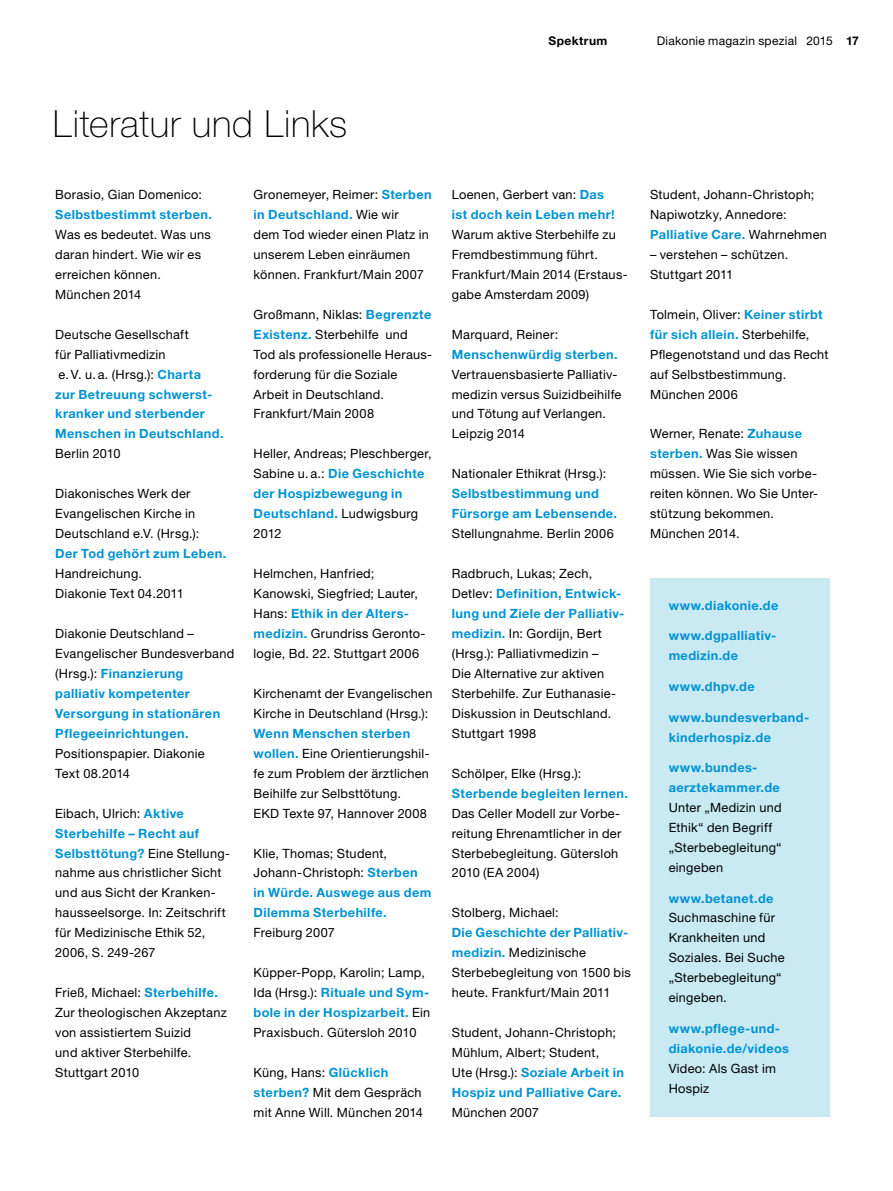
<style>
.page{position:relative;width:893px;height:1191px;background:#fff}
.page>*{position:absolute;margin:0;border:0;box-sizing:border-box;transform-origin:0 0}
.t1{font:100 37.5px "Helvetica Neue LT Std";letter-spacing:.02em;color:#000}
.t2{font:12.75px/20px "Helvetica Neue LT Std";letter-spacing:.02em;color:#000}
.t3{font:700 12.75px/20px "Helvetica Neue LT Std";letter-spacing:.03em;color:#0093d2}
.t4{font:12px "Helvetica Neue LT Std";letter-spacing:.02em;color:#000}
.t5{font:700 12px "Helvetica Neue LT Std";letter-spacing:.035em;color:#000}
.s1{font-weight:700}
.s2{font-weight:400;color:#000}
.s3{font-weight:700;color:#0093d2}
</style>
<div class="page">
<div style="left:650px;top:578px;width:179px;height:539px;background:#c9e9f3"></div>
<p class="t5" style="left:548px;top:33px;width:60px">Spektrum</p>
<p class="t4" style="left:657px;top:33px;width:204px">Diakonie magazin spezial 2015 <span class="s1">17</span></p>
<h1 class="t1" style="left:53px;top:102px;width:296px">Literatur und Links</h1>
<p class="t2" style="left:55px;top:184px;width:148px">Borasio, Gian Domenico:</p>
<p class="t3" style="left:55px;top:204px;width:158px">Selbstbestimmt sterben.</p>
<p class="t2" style="left:55px;top:224px;width:157px">Was es bedeutet. Was uns daran hindert. Wie wir es erreichen können.<br>München 2014</p>
<p class="t3" style="left:55px;top:324px;width:170px"><span class="s2">Deutsche Gesellschaft<br>für Palliativmedizin<br>e.V. u. a. (Hrsg.):</span> Charta<br>zur Betreuung schwerst&shy;kranker und sterbender<br>Menschen in Deutschland.</p>
<p class="t2" style="left:55px;top:444px;width:67px">Berlin 2010</p>
<p class="t2" style="left:55px;top:483px;width:146px">Diakonisches Werk der<br>Evangelischen Kirche in<br>Deutschland e.V. (Hrsg.):</p>
<p class="t3" style="left:55px;top:543px;width:172px">Der Tod gehört zum Leben.</p>
<p class="t2" style="left:55px;top:563px;width:130px">Handreichung.<br>Diakonie Text 04.2011</p>
<p class="t3" style="left:55px;top:623px;width:181px"><span class="s2">Diakonie Deutschland –<br>Evangelischer Bundesverband (Hrsg.):</span> Finanzierung palliativ kompetenter<br>Versorgung in stationären<br>Pflegeeinrichtungen.</p>
<p class="t2" style="left:55px;top:743px;width:151px">Positionspapier. Diakonie<br>Text 08.2014</p>
<p class="t2" style="left:55px;top:803px;width:176px">Eibach, Ulrich: <span class="s3">Aktive<br>Sterbehilfe – Recht auf<br>Selbsttötung?</span> Eine Stellung&shy;nahme aus christlicher Sicht und aus Sicht der Kranken&shy;hausseelsorge. In: Zeitschrift für Medizinische Ethik 52,<br>2006, S. 249-267</p>
<p class="t2" style="left:55px;top:982px;width:173px">Frieß, Michael: <span class="s3">Sterbehilfe.<br></span>Zur theologischen Akzeptanz von assistiertem Suizid<br>und aktiver Sterbehilfe.<br>Stuttgart 2010</p>
<p class="t2" style="left:254px;top:184px;width:180px">Gronemeyer, Reimer: <span class="s3">Sterben in Deutschland.</span> Wie wir<br>dem Tod wieder einen Platz in unserem Leben einräumen können. Frankfurt/Main 2007</p>
<p class="t2" style="left:254px;top:304px;width:180px">Großmann, Niklas: <span class="s3">Begrenzte<br>Existenz.</span> Sterbehilfe und<br>Tod als professionelle Heraus&shy;forderung für die Soziale<br>Arbeit in Deutschland.<br>Frankfurt/Main 2008</p>
<p class="t2" style="left:254px;top:444px;width:180px">Heller, Andreas; Pleschberger,<br>Sabine u. a.: <span class="s3">Die Geschichte der Hospizbewegung in<br>Deutschland.</span> Ludwigsburg<br>2012</p>
<p class="t2" style="left:254px;top:563px;width:174px">Helmchen, Hanfried;<br>Kanowski, Siegfried; Lauter,<br>Hans: <span class="s3">Ethik in der Alters&shy;medizin.</span> Grundriss Geronto&shy;logie, Bd. 22. Stuttgart 2006</p>
<p class="t2" style="left:254px;top:683px;width:181px">Kirchenamt der Evangelischen<br>Kirche in Deutschland (Hrsg.):</p>
<p class="t2" style="left:254px;top:723px;width:178px"><span class="s3">Wenn Menschen sterben wollen.</span> Eine Orientierungshil&shy;fe zum Problem der ärztlichen<br>Beihilfe zur Selbsttötung.<br>EKD Texte 97, Hannover 2008</p>
<p class="t3" style="left:254px;top:842px;width:179px"><span class="s2">Klie, Thomas; Student,<br>Johann-Christoph:</span> Sterben in Würde. Auswege aus dem<br>Dilemma Sterbehilfe.</p>
<p class="t2" style="left:254px;top:922px;width:83px">Freiburg 2007</p>
<p class="t2" style="left:254px;top:962px;width:178px">Küpper-Popp, Karolin; Lamp,<br>Ida (Hrsg.): <span class="s3">Rituale und Sym&shy;bole in der Hospizarbeit.</span> Ein<br>Praxisbuch. Gütersloh 2010</p>
<p class="t2" style="left:254px;top:1062px;width:171px">Küng, Hans: <span class="s3">Glücklich sterben?</span> Mit dem Gespräch mit Anne Will. München 2014</p>
<p class="t3" style="left:452px;top:184px;width:164px"><span class="s2">Loenen, Gerbert van:</span> Das ist doch kein Leben mehr!</p>
<p class="t2" style="left:452px;top:224px;width:177px">Warum aktive Sterbehilfe zu<br>Fremdbestimmung führt.<br>Frankfurt/Main 2014 (Erstaus&shy;gabe Amsterdam 2009)</p>
<p class="t2" style="left:452px;top:324px;width:108px">Marquard, Reiner:</p>
<p class="t3" style="left:452px;top:344px;width:167px">Menschenwürdig sterben.</p>
<p class="t2" style="left:452px;top:364px;width:171px">Vertrauensbasierte Palliativ&shy;medizin versus Suizidbeihilfe und Tötung auf Verlangen.<br>Leipzig 2014</p>
<p class="t2" style="left:452px;top:463px;width:156px">Nationaler Ethikrat (Hrsg.):</p>
<p class="t3" style="left:452px;top:483px;width:167px">Selbstbestimmung und<br>Fürsorge am Lebensende.</p>
<p class="t2" style="left:452px;top:523px;width:163px">Stellungnahme. Berlin 2006</p>
<p class="t2" style="left:452px;top:563px;width:174px">Radbruch, Lukas; Zech,<br>Detlev: <span class="s3">Definition, Entwick&shy;lung und Ziele der Palliativ&shy;medizin.</span> In: Gordijn, Bert (Hrsg.): Palliativmedizin –<br>Die Alternative zur aktiven<br>Sterbehilfe. Zur Euthanasie-<br>Diskussion in Deutschland.<br>Stuttgart 1998</p>
<p class="t2" style="left:452px;top:763px;width:131px">Schölper, Elke (Hrsg.):</p>
<p class="t3" style="left:452px;top:783px;width:178px">Sterbende begleiten lernen.</p>
<p class="t2" style="left:452px;top:803px;width:171px">Das Celler Modell zur Vorbe&shy;reitung Ehrenamtlicher in der<br>Sterbebegleitung. Gütersloh<br>2010 (EA 2004)</p>
<p class="t2" style="left:452px;top:902px;width:108px">Stolberg, Michael:</p>
<p class="t2" style="left:452px;top:922px;width:181px"><span class="s3">Die Geschichte der Palliativ&shy;medizin.</span> Medizinische<br>Sterbebegleitung von 1500 bis heute. Frankfurt/Main 2011</p>
<p class="t2" style="left:452px;top:1022px;width:174px">Student, Johann-Christoph;<br>Mühlum, Albert; Student,<br>Ute (Hrsg.): <span class="s3">Soziale Arbeit in<br>Hospiz und Palliative Care.</span></p>
<p class="t2" style="left:452px;top:1102px;width:89px">München 2007</p>
<p class="t2" style="left:650px;top:184px;width:178px">Student, Johann-Christoph;<br>Napiwotzky, Annedore:<br><span class="s3">Palliative Care.</span> Wahrnehmen</p>
<p class="t2" style="left:650px;top:244px;width:140px">– verstehen – schützen.<br>Stuttgart 2011</p>
<p class="t2" style="left:650px;top:304px;width:180px">Tolmein, Oliver: <span class="s3">Keiner stirbt für sich allein.</span> Sterbehilfe,<br>Pflegenotstand und das Recht auf Selbstbestimmung.<br>München 2006</p>
<p class="t2" style="left:650px;top:424px;width:170px">Werner, Renate: <span class="s3">Zuhause sterben.</span> Was Sie wissen müssen. Wie Sie sich vorbe&shy;reiten können. Wo Sie Unter&shy;stützung bekommen.<br>München 2014.</p>
<p class="t3" style="left:669px;top:595px;width:111px">www.diakonie.de</p>
<p class="t3" style="left:669px;top:625px;width:109px">www.dgpalliativ&shy;medizin.de</p>
<p class="t3" style="left:669px;top:676px;width:88px">www.dhpv.de</p>
<p class="t3" style="left:669px;top:707px;width:142px">www.bundesverband&shy;kinderhospiz.de</p>
<p class="t3" style="left:669px;top:757px;width:113px">www.bundes&shy;aerztekammer.de</p>
<p class="t2" style="left:669px;top:797px;width:115px">Unter „Medizin und<br>Ethik“ den Begriff „Sterbebegleitung“ eingeben</p>
<p class="t3" style="left:669px;top:887px;width:106px">www.betanet.de</p>
<p class="t2" style="left:669px;top:907px;width:118px">Suchmaschine für<br>Krankheiten und<br>Soziales. Bei Suche „Sterbebegleitung“ eingeben.</p>
<p class="t3" style="left:669px;top:1018px;width:122px">www.pflege-und&shy;diakonie.de/videos</p>
<p class="t2" style="left:669px;top:1058px;width:109px">Video: Als Gast im<br>Hospiz</p>
</div>
